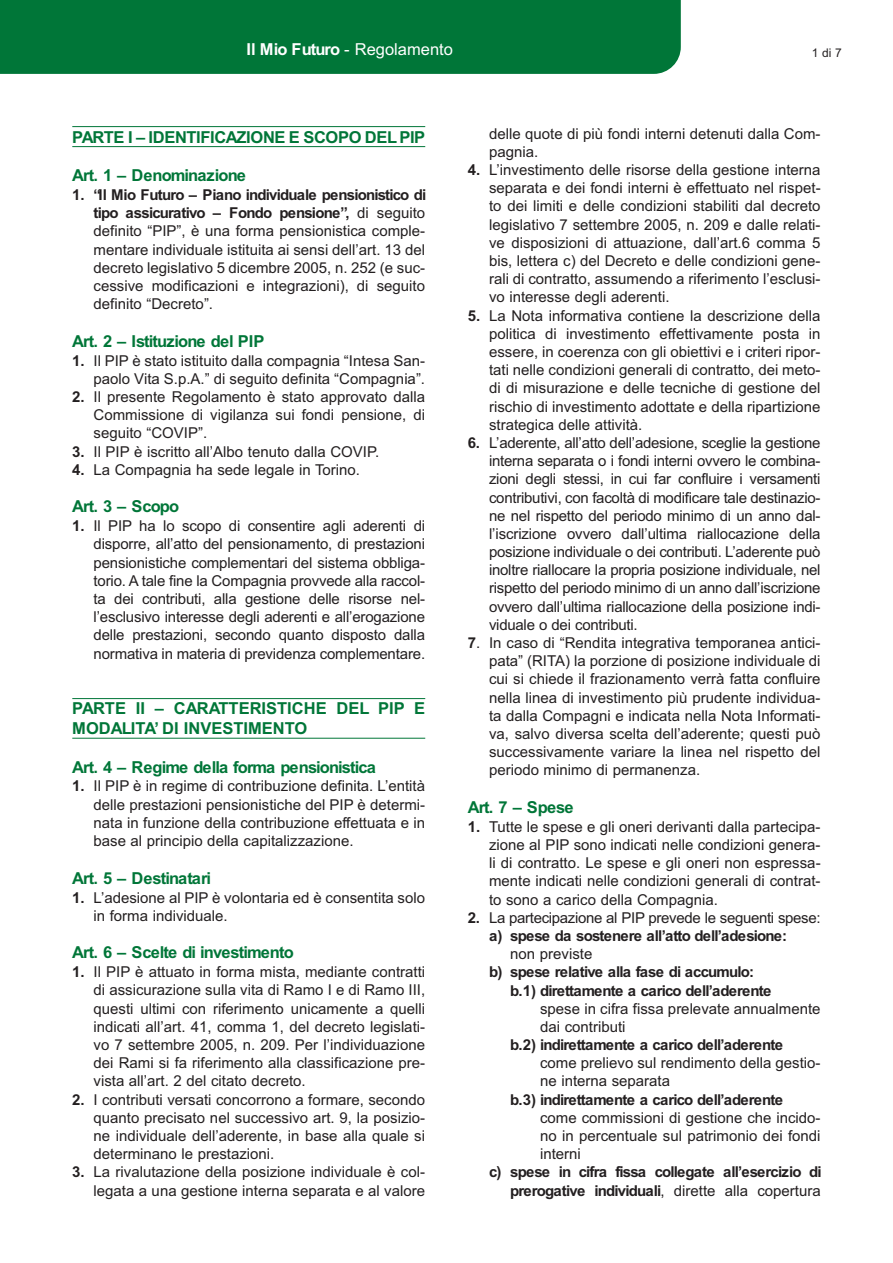
<style>
.page{position:relative;width:893px;height:1263px;background:#fff}
.page>*{position:absolute;margin:0;border:0;box-sizing:border-box;transform-origin:0 0}
.t1{font:700 16.5px "Arial";letter-spacing:-.055em;color:#007638}
.t2{font:700 16.5px/20px "Arial";color:#007638}
.t3{font:700 16.5px "Arial";letter-spacing:-.02em;color:#007638}
.t4{font:16.5px "Arial";color:#fff}
.t5{font:15px/18.1px "Arial";color:#231f20;text-align:justify}
.t6{font:700 15px/18.1px "Arial";letter-spacing:-.055em;color:#231f20}
.t7{font:15px/18.1px "Arial";letter-spacing:-.02em;color:#231f20}
.t8{font:12px "Arial";color:#231f20}
.s1{font-weight:700}
.s2{font-weight:400}
</style>
<div class="page">
<div style="left:0;top:0;width:680px;height:74px;background:#007638"></div>
<hr style="left:72px;top:126px;width:353px;height:1px;background:#007638">
<hr style="left:72px;top:146px;width:353px;height:1px;background:#007638">
<hr style="left:72px;top:698px;width:353px;height:1px;background:#007638">
<hr style="left:72px;top:738px;width:353px;height:1px;background:#007638">
<p class="t4" style="left:247px;top:43px;width:208px"><span class="s1">Il Mio Futuro</span> - Regolamento</p>
<p class="t8" style="left:812px;top:49px;width:31px">1 di 7</p>
<p class="t3" style="left:72px;top:131px;width:354px">PARTE I – IDENTIFICAZIONE E SCOPO DEL PIP</p>
<p class="t1" style="left:72px;top:169px;width:175px">Art. 1 – Denominazione</p>
<p class="t5" style="left:94px;top:187px;width:334px;text-indent:-21px"><span class="s1">1. “Il Mio Futuro – Piano individuale pensionistico di tipo assicurativo – Fondo pensione”,</span> di seguito definito “PIP”, è una forma pensionistica comple&shy;mentare individuale istituita ai sensi dell’art. 13 del decreto legislativo 5 dicembre 2005, n. 252 (e suc&shy;cessive modificazioni e integrazioni), di seguito definito “Decreto”.</p>
<p class="t1" style="left:72px;top:335px;width:194px">Art. 2 – Istituzione del PIP</p>
<p class="t5" style="left:72px;top:353px;width:354px;text-align:right"><span class="s1">1.</span> Il PIP è stato istituito dalla compagnia “Intesa San&shy;paolo Vita S.p.A.” di seguito definita “Compagnia”.</p>
<p class="t5" style="left:94px;top:389px;width:333px;text-indent:-21px"><span class="s1">2.</span> Il presente Regolamento è stato approvato dalla Commissione di vigilanza sui fondi pensione, di seguito “COVIP”.</p>
<p class="t5" style="left:72px;top:444px;width:308px"><span class="s1">3.</span> Il PIP è iscritto all’Albo tenuto dalla COVIP.</p>
<p class="t5" style="left:72px;top:462px;width:289px"><span class="s1">4.</span> La Compagnia ha sede legale in Torino.</p>
<p class="t1" style="left:72px;top:500px;width:108px">Art. 3 – Scopo</p>
<p class="t5" style="left:94px;top:518px;width:333px;text-indent:-21px"><span class="s1">1.</span> Il PIP ha lo scopo di consentire agli aderenti di disporre, all’atto del pensionamento, di prestazioni pensionistiche complementari del sistema obbliga&shy;torio. A tale fine la Compagnia provvede alla raccol&shy;ta dei contributi, alla gestione delle risorse nel&shy;l’esclusivo interesse degli aderenti e all’erogazione delle prestazioni, secondo quanto disposto dalla normativa in materia di previdenza complementare.</p>
<p class="t2" style="left:72px;top:700px;width:354px">PARTE II – CARATTERISTICHE DEL PIP E<br>MODALITA’ DI INVESTIMENTO</p>
<p class="t1" style="left:72px;top:761px;width:305px">Art. 4 – Regime della forma pensionistica</p>
<p class="t5" style="left:94px;top:779px;width:333px;text-indent:-21px"><span class="s1">1.</span> Il PIP è in regime di contribuzione definita. L’entità delle prestazioni pensionistiche del PIP è determi&shy;nata in funzione della contribuzione effettuata e in base al principio della capitalizzazione.</p>
<p class="t1" style="left:72px;top:872px;width:140px">Art. 5 – Destinatari</p>
<p class="t5" style="left:94px;top:890px;width:333px;text-indent:-21px"><span class="s1">1.</span> L’adesione al PIP è volontaria ed è consentita solo in forma individuale.</p>
<p class="t1" style="left:72px;top:946px;width:223px">Art. 6 – Scelte di investimento</p>
<p class="t5" style="left:94px;top:964px;width:333px;text-indent:-21px"><span class="s1">1.</span> Il PIP è attuato in forma mista, mediante contratti di assicurazione sulla vita di Ramo I e di Ramo III, questi ultimi con riferimento unicamente a quelli indicati all’art. 41, comma 1, del decreto legislati&shy;vo 7 settembre 2005, n. 209. Per l’individuazione dei Rami si fa riferimento alla classificazione pre&shy;vista all’art. 2 del citato decreto.</p>
<p class="t5" style="left:94px;top:1092px;width:333px;text-indent:-21px"><span class="s1">2.</span> I contributi versati concorrono a formare, secondo quanto precisato nel successivo art. 9, la posizio&shy;ne individuale dell’aderente, in base alla quale si determinano le prestazioni.</p>
<p class="t5" style="left:72px;top:1165px;width:354px;text-align:right"><span class="s1">3.</span> La rivalutazione della posizione individuale è col&shy;legata a una gestione interna separata e al valore</p>
<p class="t5" style="left:489px;top:126px;width:333px">delle quote di più fondi interni detenuti dalla Com&shy;pagnia.</p>
<p class="t5" style="left:489px;top:162px;width:333px;text-indent:-21px"><span class="s1">4.</span> L’investimento delle risorse della gestione interna separata e dei fondi interni è effettuato nel rispet&shy;to dei limiti e delle condizioni stabiliti dal decreto legislativo 7 settembre 2005, n. 209 e dalle relati&shy;ve disposizioni di attuazione, dall’art.6 comma 5 bis, lettera c) del Decreto e delle condizioni gene&shy;rali di contratto, assumendo a riferimento l’esclusi&shy;vo interesse degli aderenti.</p>
<p class="t5" style="left:489px;top:308px;width:333px;text-indent:-21px"><span class="s1">5.</span> La Nota informativa contiene la descrizione della politica di investimento effettivamente posta in essere, in coerenza con gli obiettivi e i criteri ripor&shy;tati nelle condizioni generali di contratto, dei meto&shy;di di misurazione e delle tecniche di gestione del rischio di investimento adottate e della ripartizione strategica delle attività.</p>
<p class="t5" style="left:489px;top:435px;width:333px;text-indent:-21px"><span class="s1">6.</span> L’aderente, all’atto dell’adesione, sceglie la gestione interna separata o i fondi interni ovvero le combina&shy;zioni degli stessi, in cui far confluire i versamenti contributivi, con facoltà di modificare tale destinazio&shy;ne nel rispetto del periodo minimo di un anno dal&shy;l’iscrizione ovvero dall’ultima riallocazione della posizione individuale o dei contributi. L’aderente può inoltre riallocare la propria posizione individuale, nel rispetto del periodo minimo di un anno dall’iscrizione ovvero dall’ultima riallocazione della posizione indi&shy;viduale o dei contributi.</p>
<p class="t5" style="left:489px;top:635px;width:333px;text-indent:-21px"><span class="s1">7</span>. In caso di “Rendita integrativa temporanea antici&shy;pata” (RITA) la porzione di posizione individuale di cui si chiede il frazionamento verrà fatta confluire nella linea di investimento più prudente individua&shy;ta dalla Compagni e indicata nella Nota Informati&shy;va, salvo diversa scelta dell’aderente; questi può successivamente variare la linea nel rispetto del periodo minimo di permanenza.</p>
<p class="t1" style="left:468px;top:801px;width:107px">Art. 7 – Spese</p>
<p class="t5" style="left:489px;top:819px;width:333px;text-indent:-21px"><span class="s1">1.</span> Tutte le spese e gli oneri derivanti dalla partecipa&shy;zione al PIP sono indicati nelle condizioni genera&shy;li di contratto. Le spese e gli oneri non espressa&shy;mente indicati nelle condizioni generali di contrat&shy;to sono a carico della Compagnia.</p>
<p class="t7" style="left:489px;top:910px;width:333px;text-indent:-21px"><span class="s1">2.</span> La partecipazione al PIP prevede le seguenti spese: <span class="s1">a) spese da sostenere all’atto dell’adesione:</span></p>
<p class="t5" style="left:510px;top:946px;width:84px">non previste</p>
<p class="t6" style="left:510px;top:964px;width:262px;text-indent:-21px">b) spese relative alla fase di accumulo: b.1) direttamente a carico dell’aderente</p>
<p class="t5" style="left:540px;top:1001px;width:282px">spese in cifra fissa prelevate annualmente dai contributi</p>
<p class="t6" style="left:510px;top:1037px;width:274px">b.2) indirettamente a carico dell’aderente</p>
<p class="t5" style="left:540px;top:1055px;width:282px">come prelievo sul rendimento della gestio&shy;ne interna separata</p>
<p class="t6" style="left:510px;top:1092px;width:274px">b.3) indirettamente a carico dell’aderente</p>
<p class="t5" style="left:540px;top:1110px;width:282px">come commissioni di gestione che incido&shy;no in percentuale sul patrimonio dei fondi interni</p>
<p class="t6" style="left:489px;top:1165px;width:334px;text-align:right">c) spese in cifra fissa collegate all’esercizio di prerogative individuali<span class="s2">, dirette alla copertura</span></p>
</div>
